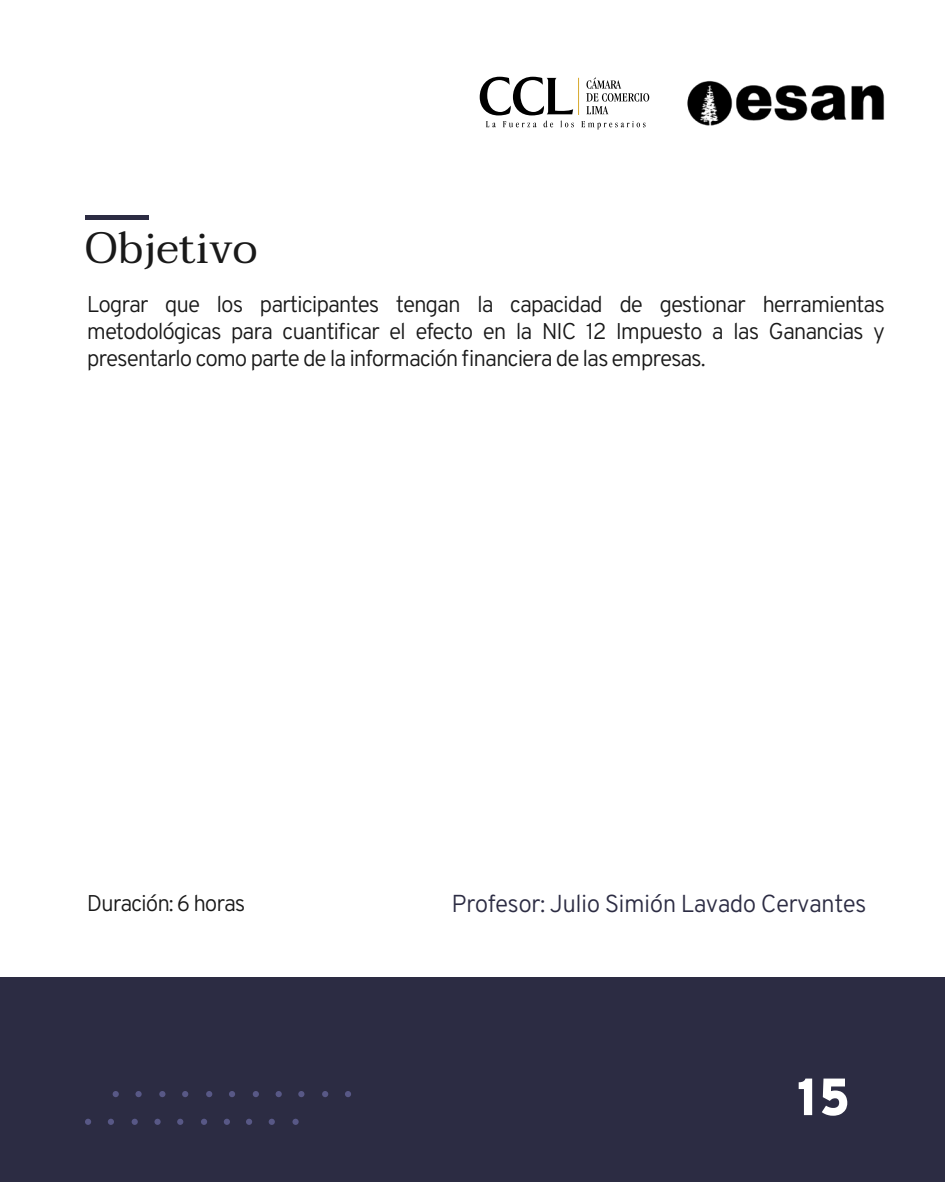
<style>
.page{position:relative;width:945px;height:1182px;background:#fff}
.page>*{position:absolute;margin:0;border:0;box-sizing:border-box;transform-origin:0 0}
.t1{font:900 52.15px "Overpass";color:#fff}
.t2{font:43.66px "Taviraj";color:#191919}
.t3{font:300 24.5px "Overpass";letter-spacing:-.025em;color:#2c2c43}
.t4{font:300 22.75px/27.3px "Overpass";letter-spacing:-.05em;color:#191919;text-align:justify}
</style>
<div class="page">
<hr style="left:85px;top:216px;width:63px;height:4px;background:#2c2c43">
<svg style="left:586px;top:78px;width:63px;height:36px"></svg>
<hr style="left:579px;top:78px;width:1px;height:37px;background:#d9ad37">
<hr style="left:578px;top:78px;width:1px;height:37px;background:#d9ad37">
<svg style="left:480px;top:77px;width:94px;height:50px"></svg>
<svg style="left:581px;top:121px;width:65px;height:8px"></svg>
<img style="left:687px;top:81px;width:198px;height:45px">
<div style="left:0;top:977px;width:945px;height:204px;background:#2c2c43"></div>
<svg style="left:113px;top:1091px;width:6px;height:5px"></svg>
<svg style="left:135px;top:1090px;width:7px;height:6px"></svg>
<svg style="left:159px;top:1091px;width:6px;height:5px"></svg>
<svg style="left:182px;top:1091px;width:6px;height:5px"></svg>
<svg style="left:206px;top:1091px;width:6px;height:5px"></svg>
<svg style="left:229px;top:1091px;width:6px;height:5px"></svg>
<svg style="left:253px;top:1091px;width:6px;height:5px"></svg>
<svg style="left:276px;top:1091px;width:6px;height:5px"></svg>
<svg style="left:85px;top:1118px;width:6px;height:6px"></svg>
<svg style="left:108px;top:1118px;width:6px;height:6px"></svg>
<svg style="left:132px;top:1118px;width:6px;height:6px"></svg>
<svg style="left:154px;top:1118px;width:7px;height:6px"></svg>
<svg style="left:298px;top:1091px;width:6px;height:5px"></svg>
<svg style="left:322px;top:1091px;width:6px;height:5px"></svg>
<svg style="left:345px;top:1091px;width:6px;height:5px"></svg>
<svg style="left:177px;top:1118px;width:6px;height:6px"></svg>
<svg style="left:201px;top:1118px;width:6px;height:6px"></svg>
<svg style="left:224px;top:1118px;width:6px;height:6px"></svg>
<svg style="left:246px;top:1118px;width:6px;height:6px"></svg>
<svg style="left:269px;top:1118px;width:6px;height:6px"></svg>
<svg style="left:292px;top:1118px;width:7px;height:6px"></svg>
<h2 class="t2" style="left:85px;top:213px;width:174px">Objetivo</h2>
<p class="t4" style="left:87px;top:289px;width:800px">Lograr que los participantes tengan la capacidad de gestionar herramientas metodológicas para cuantificar el efecto en la NIC 12 Impuesto a las Ganancias y presentarlo como parte de la información financiera de las empresas.</p>
<p class="t4" style="left:87px;top:888px;width:160px">Duración: 6 horas</p>
<p class="t3" style="left:452px;top:884px;width:417px">Profesor: Julio Simión Lavado Cervantes</p>
<h1 class="t1" style="left:797px;top:1054px;width:69px">06</h1>
<h1 class="t1" style="left:797px;top:1054px;width:55px">15</h1>
</div>
